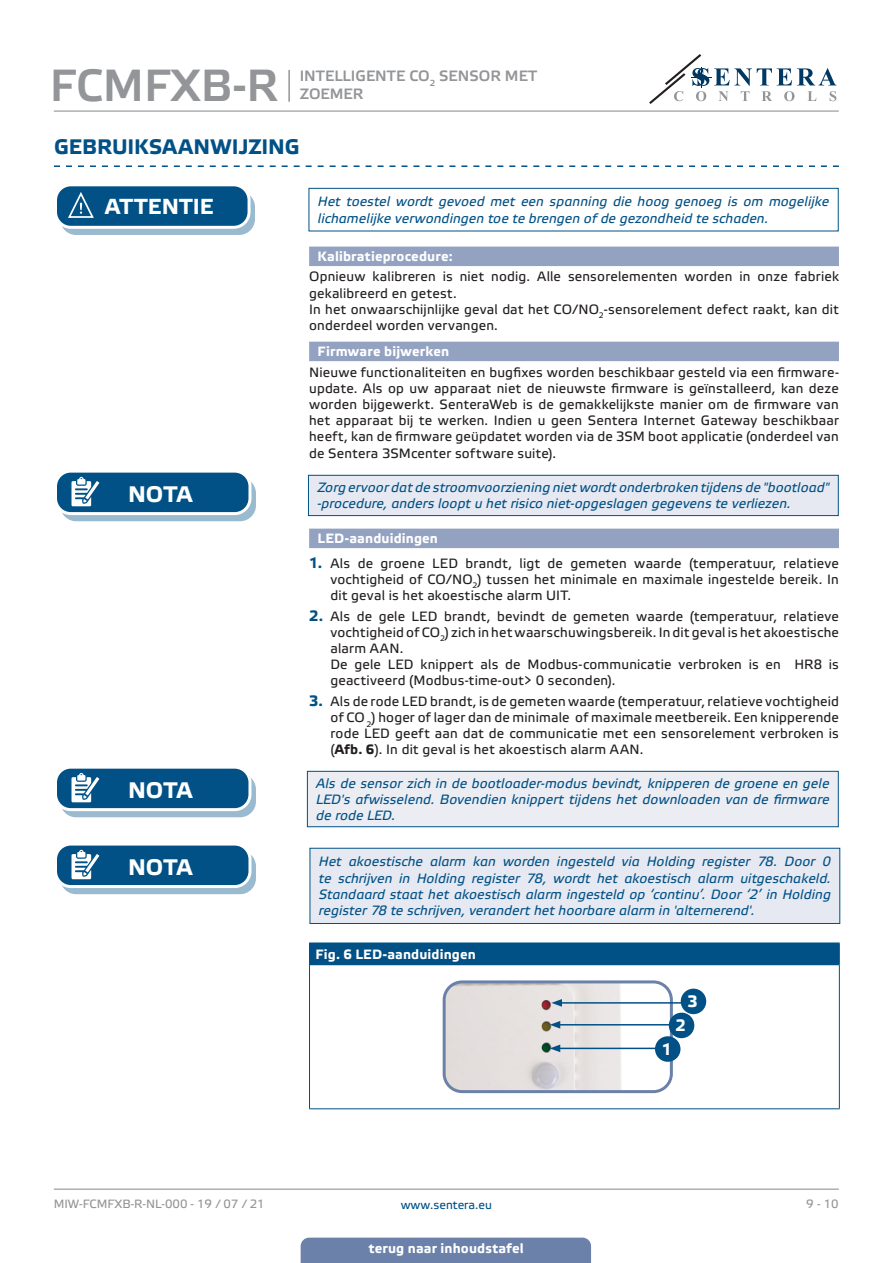
<style>
.page{position:relative;width:893px;height:1263px;background:#fff}
.page>*{position:absolute;margin:0;border:0;box-sizing:border-box;transform-origin:0 0}
.t1{font:45px "Etelka Medium Pro";color:#939598}
.t2{font:700 22.5px "Etelka Text Pro";letter-spacing:-.005em;color:#fff}
.t3{font:700 21.75px "Etelka Text Pro";letter-spacing:.005em;color:#fff}
.t4{font:700 21px "Etelka Text Pro";color:#015186}
.TABLE_TEXT_WHITE{font:700 16.5px "Etelka Text Pro";color:#fff}
.t5{font:15px/18px "Etelka Medium Pro";color:#939598}
.body{font:13.5px/16.2px "Etelka Text Pro";letter-spacing:.015em;color:#231f20;text-align:justify}
.attention{font:italic 13.5px/16.2px "Etelka Text Pro";letter-spacing:.01em;color:#015186}
.body-2{font:italic 13.5px/16.2px "Etelka Text Pro";letter-spacing:.01em;color:#015186;text-align:justify}
.Numbering{font:13.5px/16.2px "Etelka Text Pro";letter-spacing:.015em;color:#231f20}
.Number-roman{font:700 13.5px "Etelka Text Pro";letter-spacing:.01em;color:#fff}
.table_text{font:700 13.5px "Etelka Text Pro";letter-spacing:.01em;color:#fff}
.t6{font:12px "Etelka Text Pro";color:#939598}
.t7{font:12px "Etelka Text Pro";color:#015186}
.s1{font-weight:700;font-size:15px;color:#015186}
.s2{font-weight:700}
</style>
<div class="page">
<hr style="left:54px;top:111px;width:785px;height:1px;background:#939598">
<hr style="left:54px;top:1188px;width:785px;height:2px;background:#939598">
<svg style="left:649px;top:54px;width:187px;height:50px"></svg>
<div style="left:301px;top:1237px;width:290px;height:26px;background:#6c81aa"></div>
<hr style="left:288px;top:70px;width:2px;height:32px;background:#939598">
<svg style="left:54px;top:165px;width:785px;height:2px"></svg>
<div style="left:309px;top:247px;width:530px;height:19px;background:#94a2c2"></div>
<div style="left:309px;top:342px;width:530px;height:19px;background:#94a2c2"></div>
<div style="left:309px;top:529px;width:530px;height:19px;background:#94a2c2"></div>
<div style="left:61px;top:192px;width:193px;height:42px;background:#9abacf;border-radius:15px"></div>
<div style="left:60px;top:191px;width:195px;height:44px;border:1px solid #015186;border-radius:15px"></div>
<div style="left:56px;top:185px;width:193px;height:42px;background:#015186;border-radius:15px"></div>
<div style="left:54px;top:183px;width:197px;height:46px;border:3px solid #fff;border-radius:15px"></div>
<svg style="left:67px;top:192px;width:37px;height:36px"></svg>
<div style="left:309px;top:188px;width:530px;height:43px;border:1px solid #015186"></div>
<div style="left:61px;top:478px;width:194px;height:43px;background:#9abacf;border-radius:15px"></div>
<div style="left:60px;top:477px;width:196px;height:44px;border:1px solid #015186;border-radius:15px"></div>
<div style="left:56px;top:471px;width:194px;height:43px;background:#015186;border-radius:15px"></div>
<div style="left:54px;top:470px;width:197px;height:45px;border:3px solid #fff;border-radius:15px"></div>
<svg style="left:71px;top:477px;width:34px;height:37px"></svg>
<div style="left:308px;top:475px;width:530px;height:41px;background:#e6e9f1"></div>
<div style="left:308px;top:475px;width:531px;height:41px;border:1px solid #015186"></div>
<svg style="left:61px;top:774px;width:194px;height:43px"></svg>
<div style="left:60px;top:773px;width:196px;height:44px;border:1px solid #015186;border-radius:15px"></div>
<div style="left:56px;top:767px;width:194px;height:43px;background:#015186;border-radius:15px"></div>
<div style="left:54px;top:766px;width:197px;height:45px;border:3px solid #fff;border-radius:15px"></div>
<svg style="left:71px;top:773px;width:34px;height:37px"></svg>
<div style="left:307px;top:771px;width:531px;height:56px;background:#ebedf3"></div>
<div style="left:307px;top:771px;width:532px;height:56px;border:1px solid #015186"></div>
<div style="left:61px;top:851px;width:194px;height:42px;background:#9abacf;border-radius:15px"></div>
<div style="left:60px;top:850px;width:196px;height:44px;border:1px solid #015186;border-radius:15px"></div>
<div style="left:56px;top:844px;width:194px;height:42px;background:#015186;border-radius:15px"></div>
<div style="left:54px;top:842px;width:197px;height:46px;border:3px solid #fff;border-radius:15px"></div>
<svg style="left:71px;top:850px;width:34px;height:37px"></svg>
<div style="left:310px;top:848px;width:530px;height:75px;background:#e6e9f1"></div>
<div style="left:310px;top:848px;width:530px;height:76px;border:1px solid #015186"></div>
<div style="left:309px;top:943px;width:530px;height:22px;background:#015186"></div>
<hr style="left:309px;top:942px;width:531px;height:1px;background:#015186">
<svg style="left:839px;top:943px;width:1px;height:21px"></svg>
<hr style="left:309px;top:964px;width:531px;height:1px;background:#015186">
<hr style="left:309px;top:965px;width:1px;height:143px;background:#015186">
<hr style="left:839px;top:965px;width:1px;height:143px;background:#015186">
<hr style="left:309px;top:1108px;width:531px;height:1px;background:#015186">
<img style="left:444px;top:984px;width:179px;height:105px">
<div style="left:443px;top:980px;width:230px;height:113px;border:3px solid #6c81aa;border-radius:18px"></div>
<hr style="left:560px;top:1002px;width:129px;height:2px;background:#015186">
<svg style="left:551px;top:999px;width:11px;height:8px"></svg>
<hr style="left:558px;top:1024px;width:118px;height:1px;background:#015186">
<svg style="left:550px;top:1021px;width:10px;height:7px"></svg>
<hr style="left:558px;top:1048px;width:118px;height:1px;background:#015186">
<svg style="left:550px;top:1044px;width:10px;height:8px"></svg>
<div style="left:681px;top:989px;width:25px;height:25px;background:#015186;border-radius:50%"></div>
<div style="left:669px;top:1013px;width:25px;height:25px;background:#015186;border-radius:50%"></div>
<div style="left:655px;top:1036px;width:25px;height:26px;background:#015186;border-radius:50%"></div>
<h1 class="t1" style="left:50px;top:61px;width:230px">FCMFXB-R</h1>
<p class="t5" style="left:300px;top:67px;width:239px">INTELLIGENTE CO<sub>2</sub> SENSOR MET<br>ZOEMER</p>
<p class="t4" style="left:54px;top:135px;width:247px">GEBRUIKSAANWIJZING</p>
<p class="t3" style="left:105px;top:194px;width:110px">ATTENTIE</p>
<p class="attention" style="left:318px;top:194px;width:513px">Het toestel wordt gevoed met een spanning die hoog genoeg is om mogelijke lichamelijke verwondingen toe te brengen of de gezondheid te schaden.</p>
<p class="Number-roman" style="left:318px;top:249px;width:137px">Kalibratieprocedure:</p>
<p class="body" style="left:309px;top:269px;width:531px">Opnieuw kalibreren is niet nodig. Alle sensorelementen worden in onze fabriek gekalibreerd en getest.</p>
<p class="body" style="left:309px;top:302px;width:531px">In het onwaarschijnlijke geval dat het CO/NO<sub>2</sub>-sensorelement defect raakt, kan dit onderdeel worden vervangen.</p>
<p class="Number-roman" style="left:318px;top:344px;width:133px">Firmware bijwerken</p>
<p class="body" style="left:309px;top:365px;width:531px">Nieuwe functionaliteiten en bugfixes worden beschikbaar gesteld via een firmware&shy;update. Als op uw apparaat niet de nieuwste firmware is geïnstalleerd, kan deze worden bijgewerkt. SenteraWeb is de gemakkelijkste manier om de firmware van het apparaat bij te werken. Indien u geen Sentera Internet Gateway beschikbaar heeft, kan de firmware geüpdatet worden via de 3SM boot applicatie (onderdeel van de Sentera 3SMcenter software suite).</p>
<p class="t2" style="left:128px;top:481px;width:66px">NOTA</p>
<p class="attention" style="left:317px;top:480px;width:513px">Zorg ervoor dat de stroomvoorziening niet wordt onderbroken tijdens de "bootload" -procedure, anders loopt u het risico niet-opgeslagen gegevens te verliezen.</p>
<p class="Number-roman" style="left:318px;top:531px;width:122px">LED-aanduidingen</p>
<p class="body" style="left:330px;top:556px;width:510px;text-indent:-21px"><span class="s1">1.</span> Als de groene LED brandt, ligt de gemeten waarde (temperatuur, relatieve vochtigheid of CO/NO<sub>2</sub>) tussen het minimale en maximale ingestelde bereik. In dit geval is het akoestische alarm UIT.</p>
<p class="body" style="left:330px;top:609px;width:510px;text-indent:-21px"><span class="s1">2.</span> Als de gele LED brandt, bevindt de gemeten waarde (temperatuur, relatieve vochtigheid of CO<sub>2</sub>) zich in het waarschuwingsbereik. In dit geval is het akoestische alarm AAN.</p>
<p class="Numbering" style="left:330px;top:657px;width:510px">De gele LED knippert als de Modbus-communicatie verbroken is en HR8 is geactiveerd (Modbus-time-out&gt; 0 seconden).</p>
<p class="body" style="left:330px;top:694px;width:510px;text-indent:-21px"><span class="s1">3.</span> Als de rode LED brandt, is de gemeten waarde (temperatuur, relatieve vochtigheid of CO <sub>2</sub>) hoger of lager dan de minimale of maximale meetbereik. Een knipperende rode LED geeft aan dat de communicatie met een sensorelement verbroken is (<span class="s2">Afb. 6</span>). In dit geval is het akoestisch alarm AAN.</p>
<p class="t2" style="left:128px;top:777px;width:66px">NOTA</p>
<p class="body-2" style="left:316px;top:776px;width:515px">Als de sensor zich in de bootloader-modus bevindt, knipperen de groene en gele LED's afwisselend. Bovendien knippert tijdens het downloaden van de firmware de rode LED.</p>
<p class="t2" style="left:128px;top:854px;width:66px">NOTA</p>
<p class="attention" style="left:319px;top:854px;width:514px;text-align:justify">Het akoestische alarm kan worden ingesteld via Holding register 78. Door 0 te schrijven in Holding register 78, wordt het akoestisch alarm uitgeschakeld.<br>Standaard staat het akoestisch alarm ingesteld op ‘continu’. Door ‘2’ in Holding register 78 te schrijven, verandert het hoorbare alarm in 'alternerend'.</p>
<p class="table_text" style="left:315px;top:946px;width:162px">Fig. 6 LED-aanduidingen</p>
<p class="TABLE_TEXT_WHITE" style="left:687px;top:992px;width:12px">3</p>
<p class="TABLE_TEXT_WHITE" style="left:676px;top:1016px;width:12px">2</p>
<p class="TABLE_TEXT_WHITE" style="left:662px;top:1040px;width:12px">1</p>
<p class="t6" style="left:54px;top:1197px;width:212px">MIW-FCMFXB-R-NL-000 - 19 / 07 / 21</p>
<p class="t7" style="left:401px;top:1198px;width:93px">www.sentera.eu</p>
<p class="t6" style="left:806px;top:1197px;width:34px">9 - 10</p>
<p class="table_text" style="left:369px;top:1240px;width:157px">terug naar inhoudstafel</p>
</div>
